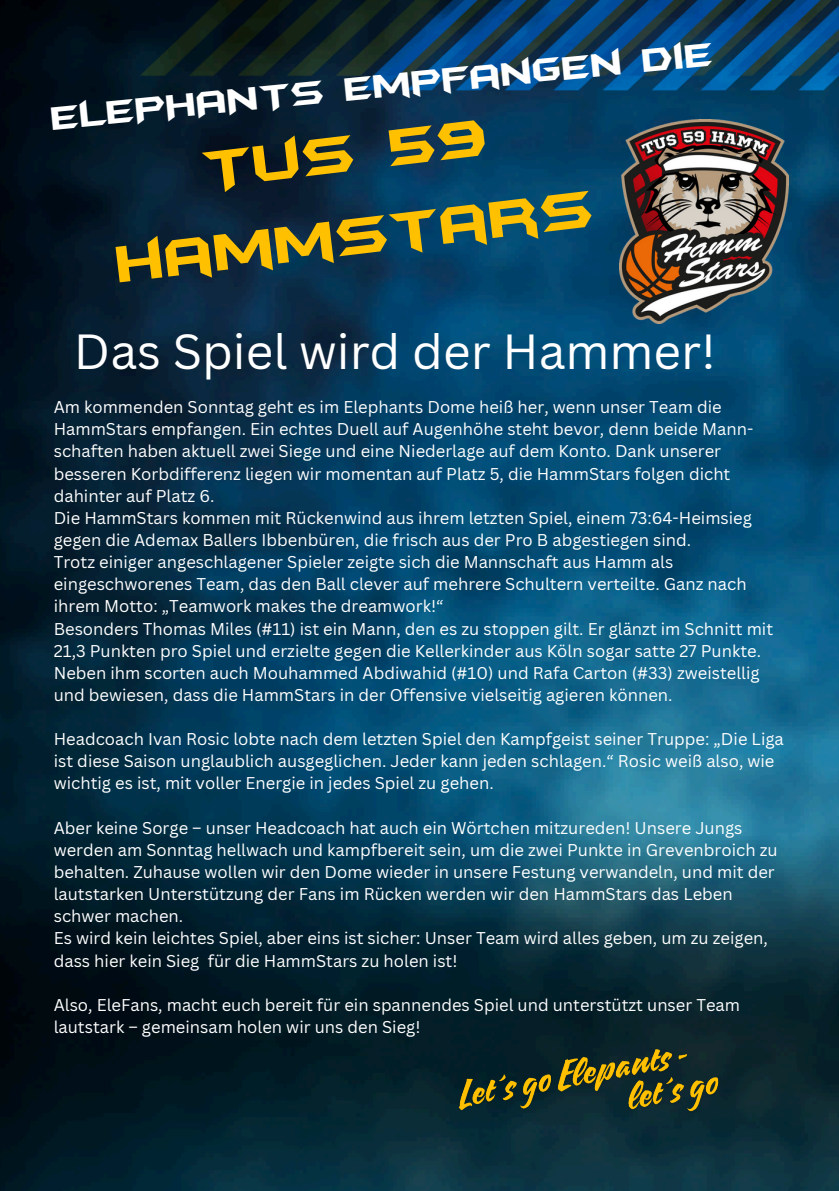
<style>
.page{position:relative;width:839px;height:1191px;background:#fff}
.page>*{position:absolute;margin:0;border:0;box-sizing:border-box;transform-origin:0 0}
.t1{font:60.4px/83.4px "Batman Forever Alternate";color:#ffc000;text-align:center}
.t2{font:48px "Canva Sans";color:#fff}
.t3{font:38px "Batman Forever Alternate";color:#fff}
.t4{font:16.6px/22.2px "Canva Sans";color:#fff}
</style>
<div class="page">
<img style="left:0;top:0;width:838px;height:1191px">
<img style="left:619px;top:120px;width:169px;height:204px">
<img style="left:423px;top:1023px;width:309px;height:141px">
<p class="t3" style="left:50px;top:102px;width:667px;rotate:-6deg">ELEPHANTS empfangen die</p>
<p class="t1" style="left:102px;top:141px;width:482px;rotate:-7deg">Tus 59 hammstars</p>
<p class="t2" style="left:74px;top:317px;width:643px">Das Spiel wird der Hammer!</p>
<h3 class="t4" style="left:54px;top:396px;width:701px">Am kommenden Sonntag geht es im Elephants Dome heiß her, wenn unser Team die HammStars empfangen. Ein echtes Duell auf Augenhöhe steht bevor, denn beide Mann&shy;schaften haben aktuell zwei Siege und eine Niederlage auf dem Konto. Dank unserer besseren Korbdifferenz liegen wir momentan auf Platz 5, die HammStars folgen dicht dahinter auf Platz 6.</h3>
<h1 class="t4" style="left:54px;top:506px;width:699px">Die HammStars kommen mit Rückenwind aus ihrem letzten Spiel, einem 73:64-Heimsieg gegen die Ademax Ballers Ibbenbüren, die frisch aus der Pro B abgestiegen sind.</h1>
<p class="t4" style="left:54px;top:551px;width:694px">Trotz einiger angeschlagener Spieler zeigte sich die Mannschaft aus Hamm als eingeschworenes Team, das den Ball clever auf mehrere Schultern verteilte. Ganz nach ihrem Motto: „Teamwork makes the dreamwork!“</p>
<h2 class="t4" style="left:54px;top:617px;width:721px">Besonders Thomas Miles (#11) ist ein Mann, den es zu stoppen gilt. Er glänzt im Schnitt mit 21,3 Punkten pro Spiel und erzielte gegen die Kellerkinder aus Köln sogar satte 27 Punkte.<br>Neben ihm scorten auch Mouhammed Abdiwahid (#10) und Rafa Carton (#33) zweistellig und bewiesen, dass die HammStars in der Offensive vielseitig agieren können.</h2>
<p class="t4" style="left:54px;top:728px;width:731px">Headcoach Ivan Rosic lobte nach dem letzten Spiel den Kampfgeist seiner Truppe: „Die Liga ist diese Saison unglaublich ausgeglichen. Jeder kann jeden schlagen.“ Rosic weiß also, wie wichtig es ist, mit voller Energie in jedes Spiel zu gehen.</p>
<p class="t4" style="left:54px;top:816px;width:725px">Aber keine Sorge – unser Headcoach hat auch ein Wörtchen mitzureden! Unsere Jungs werden am Sonntag hellwach und kampfbereit sein, um die zwei Punkte in Grevenbroich zu behalten. Zuhause wollen wir den Dome wieder in unsere Festung verwandeln, und mit der lautstarken Unterstützung der Fans im Rücken werden wir den HammStars das Leben schwer machen.</p>
<p class="t4" style="left:54px;top:927px;width:715px">Es wird kein leichtes Spiel, aber eins ist sicher: Unser Team wird alles geben, um zu zeigen, dass hier kein Sieg für die HammStars zu holen ist!</p>
<p class="t4" style="left:54px;top:993px;width:687px">Also, EleFans, macht euch bereit für ein spannendes Spiel und unterstützt unser Team lautstark – gemeinsam holen wir uns den Sieg!</p>
</div>
